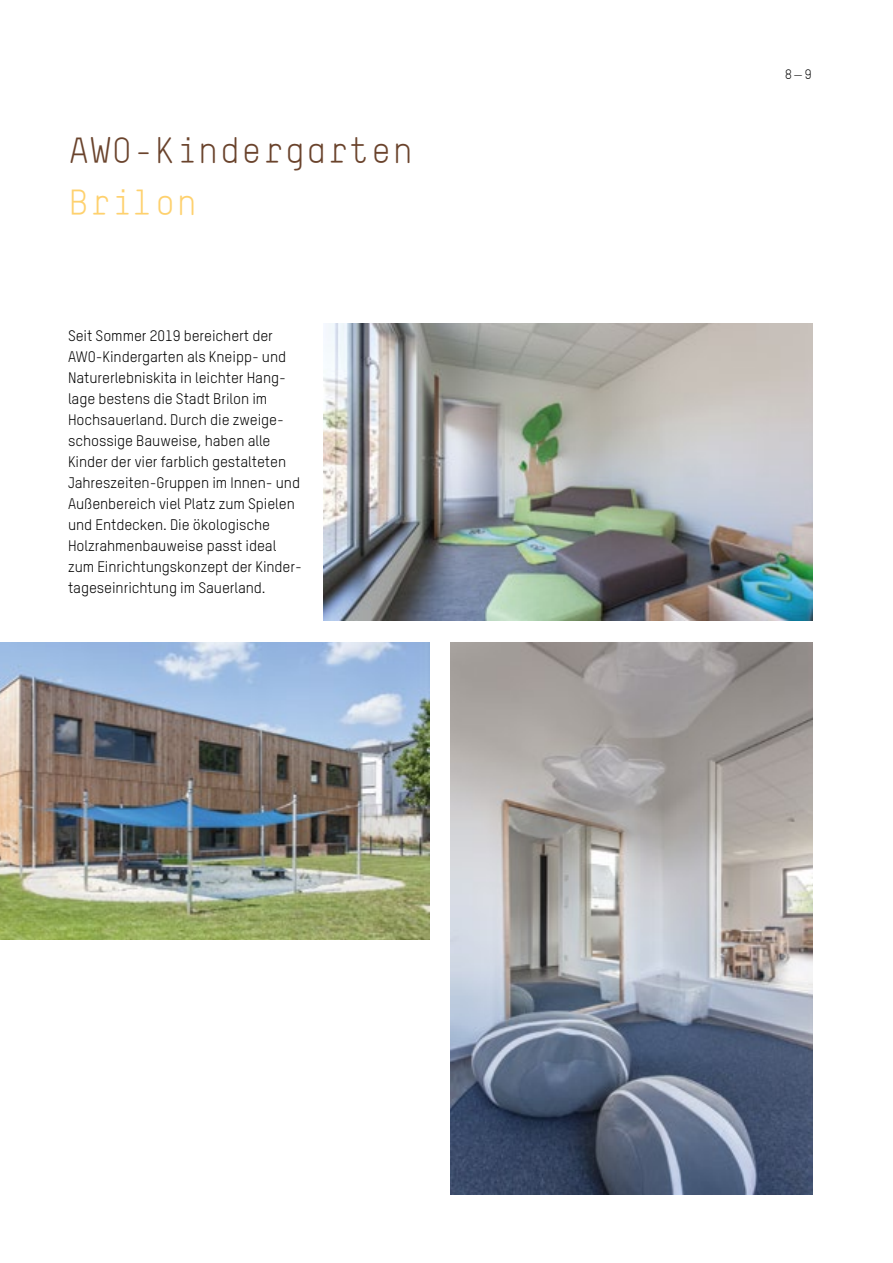
<style>
.page{position:relative;width:893px;height:1263px;background:#fff}
.page>*{position:absolute;margin:0;border:0;box-sizing:border-box;transform-origin:0 0}
.t1{font:36px "TSTAR Mono Round";color:#6a432c}
.t2{font:36px "TSTAR Mono Round";color:#fed16e}
.t3{font:15px/21px "TSTARPRO";letter-spacing:-.005em;color:#000}
.t4{font:13.5px "TSTAR Mono Round";color:#000}
</style>
<div class="page">
<img style="left:0;top:642px;width:429px;height:298px">
<img style="left:323px;top:323px;width:489px;height:298px">
<img style="left:451px;top:642px;width:361px;height:553px">
<h1 class="t1" style="left:68px;top:128px;width:347px">AWO-Kindergarten</h1>
<h1 class="t2" style="left:68px;top:181px;width:131px">Brilon</h1>
<p class="t3" style="left:68px;top:325px;width:235px">Seit Sommer 2019 bereichert der AWO-Kindergarten als Kneipp- und Naturerlebniskita in leichter Hang&shy;lage bestens die Stadt Brilon im Hochsauerland. Durch die zweige&shy;schossige Bauweise, haben alle Kinder der vier farblich gestalteten Jahreszeiten-Gruppen im Innen- und Außenbereich viel Platz zum Spielen und Entdecken. Die ökologische Holzrahmenbauweise passt ideal zum Einrichtungskonzept der Kinder&shy;tageseinrichtung im Sauerland.</p>
<p class="t4" style="left:784px;top:66px;width:29px">8—9</p>
</div>
